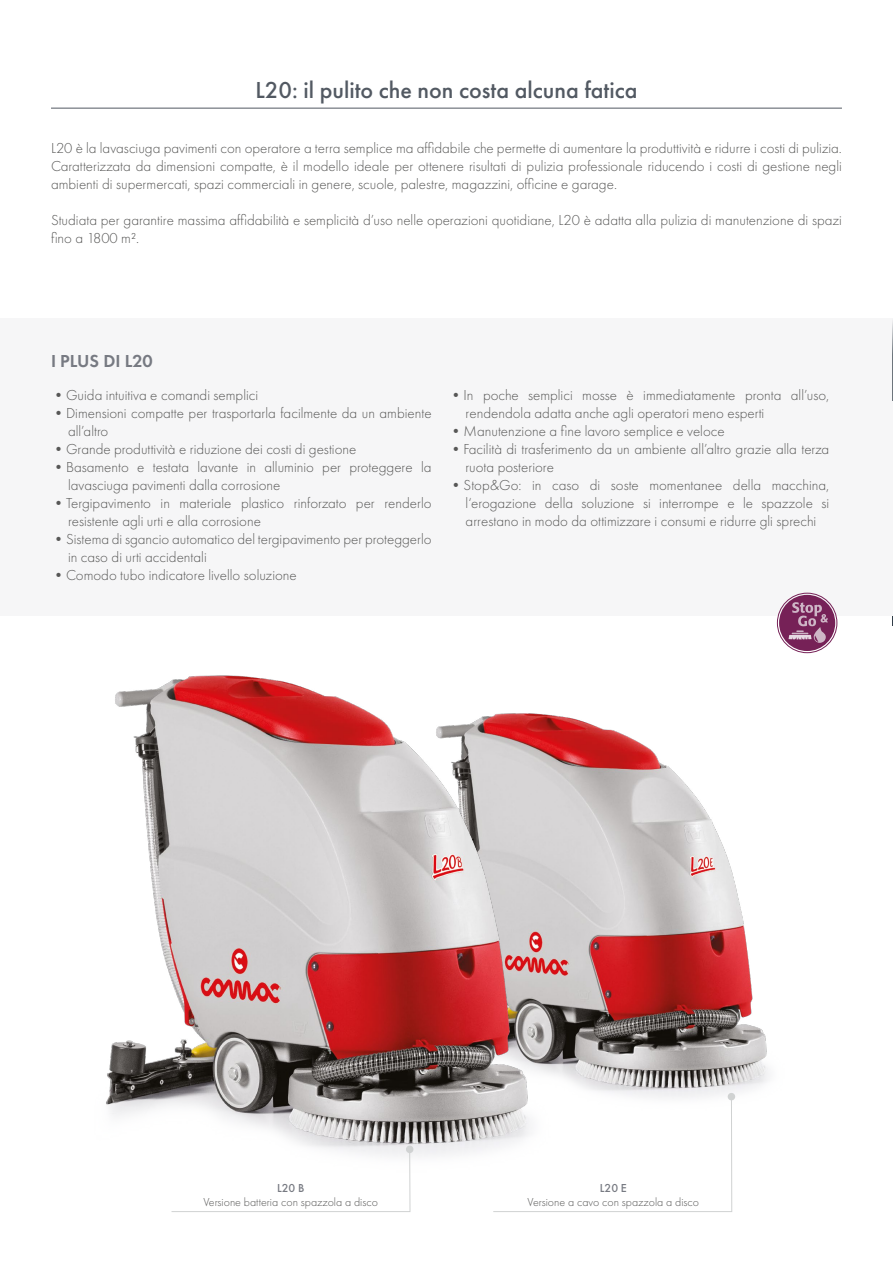
<style>
.page{position:relative;width:893px;height:1263px;background:#fff}
.page>*{position:absolute;margin:0;border:0;box-sizing:border-box;transform-origin:0 0}
.t1{font:500 24px "Futura PT";color:#525962}
.t2{font:600 18px "Futura PT";color:#777a82}
.t3{font:300 15px/18px "Futura PT";color:#575756}
.t4{font:300 12px "Futura PT";color:#575756}
.t5{font:500 12px "Futura PT";color:#777a82}
</style>
<div class="page">
<hr style="left:892px;top:956px;width:1px;height:307px;background:#d0d2d2">
<hr style="left:892px;top:412px;width:1px;height:214px;background:#323e48">
<hr style="left:892px;top:637px;width:1px;height:307px;background:#f6f6f7">
<img style="left:668px;top:653px;width:143px;height:448px">
<img style="left:106px;top:675px;width:562px;height:520px">
<div style="left:0;top:319px;width:893px;height:297px;background:#f6f6f7"></div>
<div style="left:777px;top:593px;width:60px;height:60px;border:1px solid #762157;border-radius:50%"></div>
<div style="left:779px;top:595px;width:56px;height:56px;background:#762157;border-radius:50%"></div>
<svg style="left:788px;top:602px;width:40px;height:41px"></svg>
<hr style="left:51px;top:108px;width:791px;height:1px;background:#525962">
<hr style="left:892px;top:319px;width:1px;height:82px;background:#323e48">
<svg style="left:171px;top:1149px;width:239px;height:63px"></svg>
<div style="left:406px;top:1145px;width:7px;height:8px;background:#d0d2d2;border-radius:50%"></div>
<svg style="left:493px;top:1096px;width:239px;height:116px"></svg>
<div style="left:728px;top:1093px;width:7px;height:7px;background:#d0d2d2;border-radius:50%"></div>
<h1 class="t1" style="left:255px;top:76px;width:384px">L20: il pulito che non costa alcuna fatica</h1>
<p class="t3" style="left:51px;top:139px;width:792px;text-align:justify">L20 è la lavasciuga pavimenti con operatore a terra semplice ma affidabile che permette di aumentare la produttività e ridurre i costi di pulizia.<br>Caratterizzata da dimensioni compatte, è il modello ideale per ottenere risultati di pulizia professionale riducendo i costi di gestione negli ambienti di supermercati, spazi commerciali in genere, scuole, palestre, magazzini, officine e garage.</p>
<p class="t3" style="left:51px;top:211px;width:792px">Studiata per garantire massima affidabilità e semplicità d’uso nelle operazioni quotidiane, L20 è adatta alla pulizia di manutenzione di spazi fino a 1800 m².</p>
<p class="t2" style="left:51px;top:350px;width:103px">I PLUS DI L20</p>
<p class="t3" style="left:51px;top:386px;width:209px">•Guida intuitiva e comandi semplici</p>
<p class="t3" style="left:68px;top:404px;width:365px;text-indent:-17px">•Dimensioni compatte per trasportarla facilmente da un ambiente all’altro</p>
<p class="t3" style="left:51px;top:440px;width:307px">•Grande produttività e riduzione dei costi di gestione</p>
<p class="t3" style="left:68px;top:458px;width:365px;text-indent:-17px">•Basamento e testata lavante in alluminio per proteggere la lavasciuga pavimenti dalla corrosione</p>
<p class="t3" style="left:68px;top:494px;width:365px;text-indent:-17px">•Tergipavimento in materiale plastico rinforzato per renderlo resistente agli urti e alla corrosione</p>
<p class="t3" style="left:68px;top:530px;width:365px;text-indent:-17px">•Sistema di sgancio automatico del tergipavimento per proteggerlo in caso di urti accidentali</p>
<p class="t3" style="left:51px;top:566px;width:247px">•Comodo tubo indicatore livello soluzione</p>
<p class="t3" style="left:466px;top:386px;width:365px;text-indent:-17px">•In poche semplici mosse è immediatamente pronta all’uso, rendendola adatta anche agli operatori meno esperti</p>
<p class="t3" style="left:449px;top:422px;width:278px">•Manutenzione a fine lavoro semplice e veloce</p>
<p class="t3" style="left:466px;top:440px;width:365px;text-indent:-17px">•Facilità di trasferimento da un ambiente all’altro grazie alla terza ruota posteriore</p>
<p class="t3" style="left:466px;top:476px;width:365px;text-align:justify;text-indent:-17px">•Stop&amp;Go: in caso di soste momentanee della macchina, l‘erogazione della soluzione si interrompe e le spazzole si arrestano in modo da ottimizzare i consumi e ridurre gli sprechi</p>
<p class="t5" style="left:277px;top:1181px;width:29px">L20 B</p>
<p class="t4" style="left:203px;top:1196px;width:176px">Versione batteria con spazzola a disco</p>
<p class="t5" style="left:600px;top:1181px;width:29px">L20 E</p>
<p class="t4" style="left:528px;top:1196px;width:173px">Versione a cavo con spazzola a disco</p>
</div>
